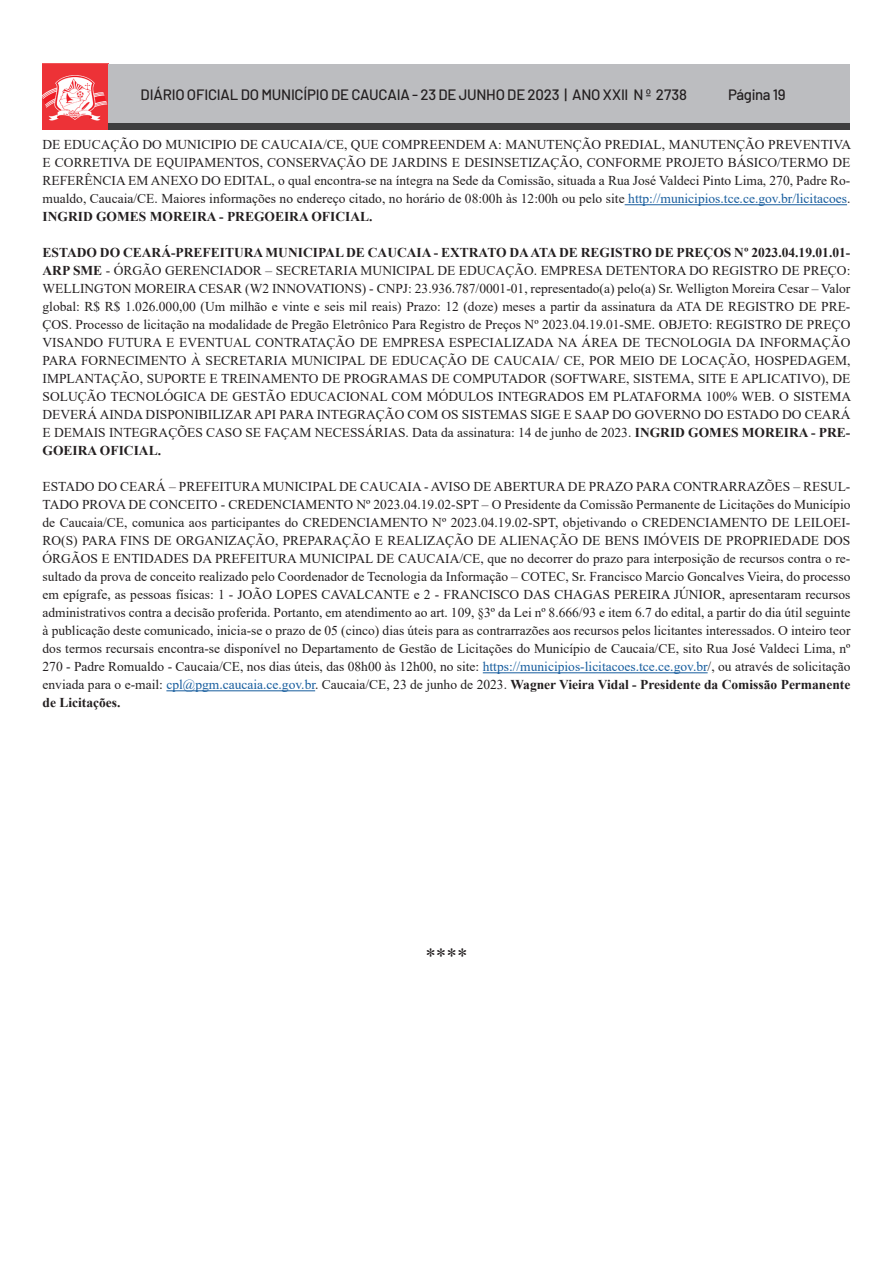
<style>
.page{position:relative;width:893px;height:1263px;background:#fff}
.page>*{position:absolute;margin:0;border:0;box-sizing:border-box;transform-origin:0 0}
.t1{font:21px "Times New Roman";color:#231f20}
.t2{font:500 15px "Barlow";letter-spacing:-.015em;color:#231f20}
.Estilo_de_parágrafo{font:13.5px/18px "Times New Roman";color:#231f20;text-align:justify}
.s1{color:#175d9e}
.s2{font-weight:700}
</style>
<div class="page">
<img style="left:43px;top:64px;width:65px;height:65px">
<div style="left:108px;top:64px;width:742px;height:65px;background:#bcbdc0"></div>
<div style="left:108px;top:123px;width:742px;height:6px;background:#3e3e3f"></div>
<hr style="left:625px;top:204px;width:222px;height:1px;background:#175d9e">
<hr style="left:483px;top:672px;width:225px;height:1px;background:#175d9e">
<hr style="left:166px;top:690px;width:149px;height:1px;background:#175d9e">
<p class="t2" style="left:141px;top:83px;width:548px">DIÁRIO OFICIAL DO MUNICÍPIO DE CAUCAIA - 23 DE JUNHO DE 2023 | ANO XXII N º 2738</p>
<p class="t2" style="left:728px;top:83px;width:59px">Página 19</p>
<p class="Estilo_de_parágrafo" style="left:43px;top:135px;width:810px">DE EDUCAÇÃO DO MUNICIPIO DE CAUCAIA/CE, QUE COMPREENDEM A: MANUTENÇÃO PREDIAL, MANUTENÇÃO PREVENTIVA E CORRETIVA DE EQUIPAMENTOS, CONSERVAÇÃO DE JARDINS E DESINSETIZAÇÃO, CONFORME PROJETO BÁSICO/TERMO DE REFERÊNCIA EM ANEXO DO EDITAL, o qual encontra-se na íntegra na Sede da Comissão, situada a Rua José Valdeci Pinto Lima, 270, Padre Ro&shy;mualdo, Caucaia/CE. Maiores informações no endereço citado, no horário de 08:00h às 12:00h ou pelo site <span class="s1">http://municipios.tce.ce.gov.br/licitacoes</span>.<br><span class="s2">INGRID GOMES MOREIRA - PREGOEIRA OFICIAL.</span></p>
<p class="Estilo_de_parágrafo" style="left:43px;top:243px;width:810px"><span class="s2">ESTADO DO CEARÁ-PREFEITURA MUNICIPAL DE CAUCAIA - EXTRATO DA ATA DE REGISTRO DE PREÇOS Nº 2023.04.19.01.01- ARP SME</span> - ÓRGÃO GERENCIADOR – SECRETARIA MUNICIPAL DE EDUCAÇÃO. EMPRESA DETENTORA DO REGISTRO DE PREÇO:<br>WELLINGTON MOREIRA CESAR (W2 INNOVATIONS) - CNPJ: 23.936.787/0001-01, representado(a) pelo(a) Sr. Welligton Moreira Cesar – Valor global: R$ R$ 1.026.000,00 (Um milhão e vinte e seis mil reais) Prazo: 12 (doze) meses a partir da assinatura da ATA DE REGISTRO DE PRE-ÇOS. Processo de licitação na modalidade de Pregão Eletrônico Para Registro de Preços Nº 2023.04.19.01-SME. OBJETO: REGISTRO DE PREÇO VISANDO FUTURA E EVENTUAL CONTRATAÇÃO DE EMPRESA ESPECIALIZADA NA ÁREA DE TECNOLOGIA DA INFORMAÇÃO PARA FORNECIMENTO À SECRETARIA MUNICIPAL DE EDUCAÇÃO DE CAUCAIA/ CE, POR MEIO DE LOCAÇÃO, HOSPEDAGEM, IMPLANTAÇÃO, SUPORTE E TREINAMENTO DE PROGRAMAS DE COMPUTADOR (SOFTWARE, SISTEMA, SITE E APLICATIVO), DE SOLUÇÃO TECNOLÓGICA DE GESTÃO EDUCACIONAL COM MÓDULOS INTEGRADOS EM PLATAFORMA 100% WEB. O SISTEMA DEVERÁ AINDA DISPONIBILIZAR API PARA INTEGRAÇÃO COM OS SISTEMAS SIGE E SAAP DO GOVERNO DO ESTADO DO CEARÁ E DEMAIS INTEGRAÇÕES CASO SE FAÇAM NECESSÁRIAS. Data da assinatura: 14 de junho de 2023. <span class="s2">INGRID GOMES MOREIRA - PRE-GOEIRA OFICIAL.</span></p>
<p class="Estilo_de_parágrafo" style="left:43px;top:477px;width:809px">ESTADO DO CEARÁ – PREFEITURA MUNICIPAL DE CAUCAIA - AVISO DE ABERTURA DE PRAZO PARA CONTRARRAZÕES – RESUL-TADO PROVA DE CONCEITO - CREDENCIAMENTO Nº 2023.04.19.02-SPT – O Presidente da Comissão Permanente de Licitações do Município de Caucaia/CE, comunica aos participantes do CREDENCIAMENTO Nº 2023.04.19.02-SPT, objetivando o CREDENCIAMENTO DE LEILOEI-RO(S) PARA FINS DE ORGANIZAÇÃO, PREPARAÇÃO E REALIZAÇÃO DE ALIENAÇÃO DE BENS IMÓVEIS DE PROPRIEDADE DOS ÓRGÃOS E ENTIDADES DA PREFEITURA MUNICIPAL DE CAUCAIA/CE, que no decorrer do prazo para interposição de recursos contra o re&shy;sultado da prova de conceito realizado pelo Coordenador de Tecnologia da Informação – COTEC, Sr. Francisco Marcio Goncalves Vieira, do processo em epígrafe, as pessoas físicas: 1 - JOÃO LOPES CAVALCANTE e 2 - FRANCISCO DAS CHAGAS PEREIRA JÚNIOR, apresentaram recursos administrativos contra a decisão proferida. Portanto, em atendimento ao art. 109, §3º da Lei nº 8.666/93 e item 6.7 do edital, a partir do dia útil seguinte à publicação deste comunicado, inicia-se o prazo de 05 (cinco) dias úteis para as contrarrazões aos recursos pelos licitantes interessados. O inteiro teor dos termos recursais encontra-se disponível no Departamento de Gestão de Licitações do Município de Caucaia/CE, sito Rua José Valdeci Lima, nº 270 - Padre Romualdo - Caucaia/CE, nos dias úteis, das 08h00 às 12h00, no site: <span class="s1">https://municipios-licitacoes.tce.ce.gov.br</span>/, ou através de solicitação enviada para o e-mail: <span class="s1">cpl@pgm.caucaia.ce.gov.br</span>. Caucaia/CE, 23 de junho de 2023. <span class="s2">Wagner Vieira Vidal - Presidente da Comissão Permanente de Licitações.</span></p>
<p class="t1" style="left:425px;top:941px;width:43px">****</p>
</div>
